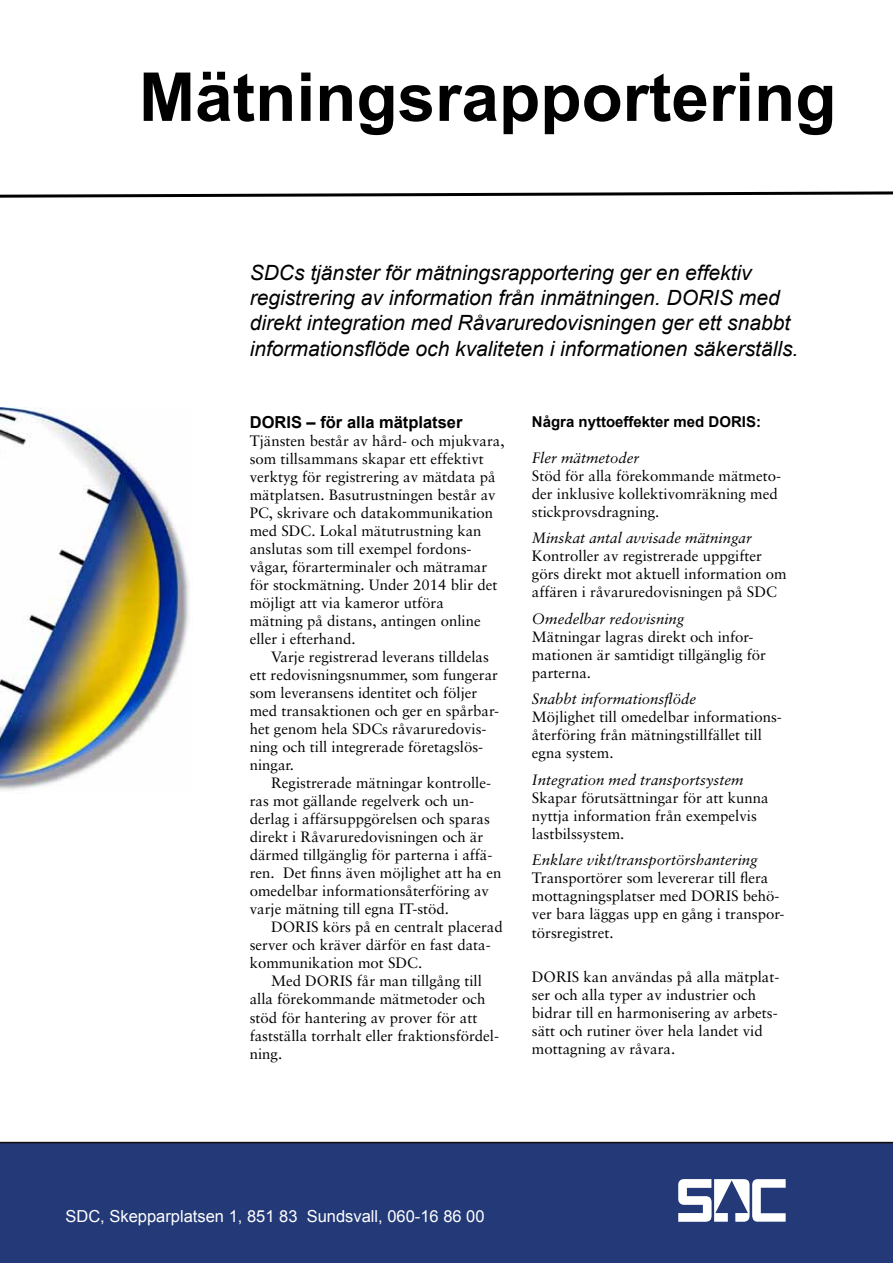
<style>
.page{position:relative;width:893px;height:1263px;background:#fff}
.page>*{position:absolute;margin:0;border:0;box-sizing:border-box;transform-origin:0 0}
.t1{font:700 67.5px "Arial";color:#000}
.t2{font:italic 21px/25.2px "Arial";color:#000}
.t3{font:16.5px "Arial";color:#fff}
.t4{font:700 16.5px "Arial";color:#000}
.t5{font:15px/18px "Sabon";color:#000}
.t6{font:italic 15px "Sabon";color:#000}
.t7{font:700 15px "Arial";color:#000}
</style>
<div class="page">
<div style="left:0;top:1142px;width:893px;height:121px;background:#243a78"></div>
<img style="left:0;top:407px;width:189px;height:383px">
<svg style="left:0;top:191px;width:893px;height:7px"></svg>
<svg style="left:678px;top:1179px;width:108px;height:43px"></svg>
<h1 class="t1" style="left:139px;top:52px;width:699px">Mätningsrapportering</h1>
<p class="t2" style="left:250px;top:260px;width:550px">SDCs tjänster för mätningsrapportering ger en effektiv registrering av information från inmätningen. DORIS med direkt integration med Råvaruredovisningen ger ett snabbt informationsflöde och kvaliteten i informationen säkerställs.</p>
<p class="t4" style="left:250px;top:412px;width:214px">DORIS – för alla mätplatser</p>
<p class="t5" style="left:250px;top:432px;width:256px">Tjänsten består av hård- och mjukvara, som tillsammans skapar ett effektivt verktyg för registrering av mätdata på mätplatsen. Basutrustningen består av PC, skrivare och datakommunikation med SDC. Lokal mätutrustning kan anslutas som till exempel fordons&shy;vågar, förarterminaler och mätramar för stockmätning. Under 2014 blir det möjligt att via kameror utföra<br>mätning på distans, antingen online eller i efterhand.</p>
<p class="t5" style="left:250px;top:648px;width:251px;text-indent:21px">Varje registrerad leverans tilldelas ett redovisningsnummer, som fungerar som leveransens identitet och följer med transaktionen och ger en spårbar&shy;het genom hela SDCs råvaruredovis&shy;ning och till integrerade företagslös&shy;ningar.</p>
<p class="t5" style="left:250px;top:774px;width:253px;text-indent:21px">Registrerade mätningar kontrolle&shy;ras mot gällande regelverk och un&shy;derlag i affärsuppgörelsen och sparas direkt i Råvaruredovisningen och är därmed tillgänglig för parterna i affä&shy;ren. Det finns även möjlighet att ha en omedelbar informationsåterföring av varje mätning till egna IT-stöd.</p>
<p class="t5" style="left:250px;top:918px;width:254px;text-indent:21px">DORIS körs på en centralt placerad server och kräver därför en fast data&shy;kommunikation mot SDC.</p>
<p class="t5" style="left:250px;top:972px;width:251px;text-indent:21px">Med DORIS får man tillgång till alla förekommande mätmetoder och stöd för hantering av prover för att fastställa torrhalt eller fraktionsfördel&shy;ning.</p>
<p class="t7" style="left:532px;top:412px;width:231px">Några nyttoeffekter med DORIS:</p>
<p class="t6" style="left:532px;top:449px;width:109px">Fler mätmetoder</p>
<p class="t5" style="left:532px;top:466px;width:251px">Stöd för alla förekommande mätmeto&shy;der inklusive kollektivomräkning med stickprovsdragning.</p>
<p class="t6" style="left:532px;top:529px;width:222px">Minskat antal avvisade mätningar</p>
<p class="t5" style="left:532px;top:547px;width:256px">Kontroller av registrerade uppgifter görs direkt mot aktuell information om affären i råvaruredovisningen på SDC</p>
<p class="t6" style="left:532px;top:610px;width:154px">Omedelbar redovisning</p>
<p class="t5" style="left:532px;top:627px;width:236px">Mätningar lagras direkt och infor&shy;mationen är samtidigt tillgänglig för parterna.</p>
<p class="t6" style="left:532px;top:690px;width:166px">Snabbt informationsflöde</p>
<p class="t5" style="left:532px;top:708px;width:252px">Möjlighet till omedelbar informations&shy;återföring från mätningstillfället till egna system.</p>
<p class="t6" style="left:532px;top:771px;width:213px">Integration med transportsystem</p>
<p class="t5" style="left:532px;top:789px;width:238px">Skapar förutsättningar för att kunna nyttja information från exempelvis lastbilssystem.</p>
<p class="t6" style="left:532px;top:851px;width:227px">Enklare vikt/transportörshantering</p>
<p class="t5" style="left:532px;top:869px;width:254px">Transportörer som levererar till flera mottagningsplatser med DORIS behö&shy;ver bara läggas upp en gång i transpor&shy;törsregistret.</p>
<p class="t5" style="left:532px;top:968px;width:249px">DORIS kan användas på alla mätplat&shy;ser och alla typer av industrier och bidrar till en harmonisering av arbets&shy;sätt och rutiner över hela landet vid mottagning av råvara.</p>
<p class="t3" style="left:65px;top:1205px;width:421px">SDC, Skepparplatsen 1, 851 83 Sundsvall, 060-16 86 00</p>
</div>
